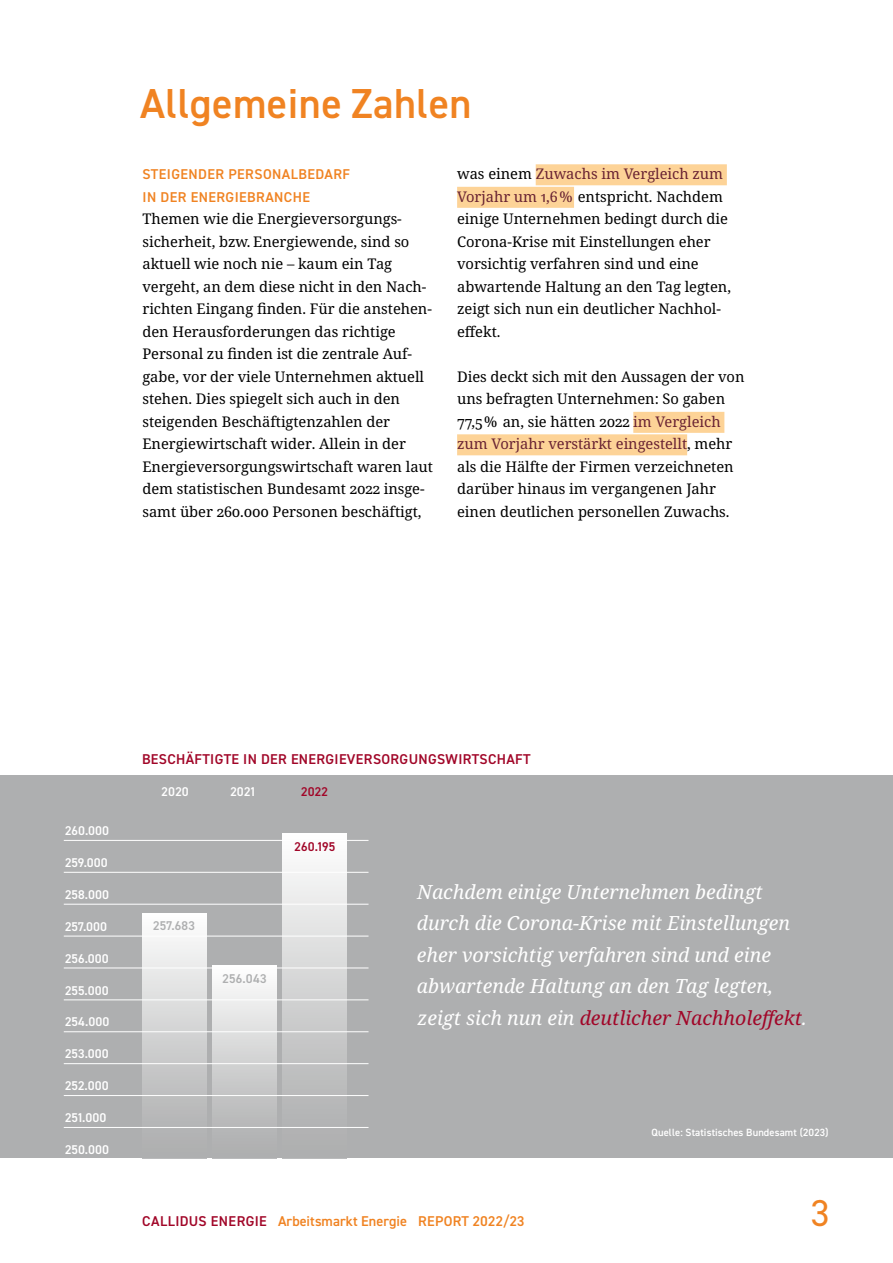
<style>
.page{position:relative;width:893px;height:1263px;background:#fff}
.page>*{position:absolute;margin:0;border:0;box-sizing:border-box;transform-origin:0 0}
.ce-n__h1{font:600 42px "DIN2014";letter-spacing:.01em;color:#f08322}
.ce-n_Pagina{font:37.5px "DIN2014";color:#f08322}
.ce-n__highlight{font:italic 19.5px/31.5px "Noto Serif";color:#fff}
.ce-n_copy__p{font:14.7px/22.5px "Noto Serif";letter-spacing:-.005em;color:#000}
.ce-n__footer{font:600 14.25px "DIN2014";letter-spacing:.015em;color:#f08322}
.ce-n__caption{font:600 14.25px "DIN2014";letter-spacing:.025em;color:#a10628}
.ce-n__h3{font:600 14.25px/22.5px "DIN2014";letter-spacing:.03em;color:#f08322}
.Grafik_Y-Achse{font:600 12.75px "DIN2014";letter-spacing:.005em;color:#fff}
.Grafik_Y-Achse-2{font:600 12.75px "DIN2014";letter-spacing:.025em;color:#aeafb0}
.Grafik_Y-Achse-3{font:600 12.75px "DIN2014";letter-spacing:.01em;color:#a10628}
.ce-n__source{font:600 10.5px "DIN2014";letter-spacing:.01em;color:#fff}
.s1{color:#692333}
.s2{color:#a10628}
</style>
<div class="page">
<div style="left:0;top:776px;width:893px;height:382px;background:#aeafb0"></div>
<div style="left:536px;top:164px;width:191px;height:21px;background:#fdd397"></div>
<div style="left:457px;top:187px;width:117px;height:21px;background:#fdd397"></div>
<div style="left:633px;top:412px;width:91px;height:21px;background:#fdd397"></div>
<div style="left:457px;top:434px;width:230px;height:21px;background:#fdd397"></div>
<div style="left:142px;top:913px;width:64px;height:245px;background:linear-gradient(to bottom,#fdfdfd,#a9aaab)"></div>
<div style="left:213px;top:965px;width:63px;height:193px;background:linear-gradient(to bottom,#fdfdfd,#a9aaab)"></div>
<div style="left:283px;top:833px;width:64px;height:325px;background:linear-gradient(to bottom,#fdfdfd,#a9aaab)"></div>
<hr style="left:64px;top:840px;width:305px;height:1px;background:#fff">
<hr style="left:64px;top:872px;width:305px;height:1px;background:#fff">
<hr style="left:64px;top:904px;width:305px;height:1px;background:#fff">
<hr style="left:64px;top:936px;width:305px;height:1px;background:#fff">
<hr style="left:64px;top:967px;width:305px;height:1px;background:#fff">
<hr style="left:64px;top:999px;width:305px;height:1px;background:#fff">
<hr style="left:64px;top:1031px;width:305px;height:1px;background:#fff">
<hr style="left:64px;top:1063px;width:305px;height:1px;background:#fff">
<hr style="left:64px;top:1095px;width:305px;height:1px;background:#fff">
<hr style="left:64px;top:1127px;width:305px;height:1px;background:#fff">
<p class="ce-n__h1" style="left:140px;top:75px;width:333px">Allgemeine Zahlen</p>
<p class="ce-n__h3" style="left:143px;top:163px;width:209px">STEIGENDER PERSONALBEDARF<br>IN DER ENERGIEBRANCHE</p>
<p class="ce-n_copy__p" style="left:142px;top:208px;width:292px">Themen wie die Energieversorgungs&shy;sicherheit, bzw. Energiewende, sind so aktuell wie noch nie – kaum ein Tag vergeht, an dem diese nicht in den Nach&shy;richten Eingang finden. Für die anstehen&shy;den Herausforderungen das richtige Personal zu finden ist die zentrale Auf&shy;gabe, vor der viele Unternehmen aktuell stehen. Dies spiegelt sich auch in den steigenden Beschäftigtenzahlen der Energiewirtschaft wider. Allein in der Energieversorgungswirtschaft waren laut dem statistischen Bundesamt 2022 insge&shy;samt über 260.000 Personen beschäftigt,</p>
<p class="ce-n_copy__p" style="left:457px;top:163px;width:275px">was einem <span class="s1">Zuwachs im Vergleich zum Vorjahr um 1,6%</span> entspricht. Nachdem einige Unternehmen bedingt durch die Corona-Krise mit Einstellungen eher vorsichtig verfahren sind und eine abwartende Haltung an den Tag legten, zeigt sich nun ein deutlicher Nachhol&shy;effekt.</p>
<p class="ce-n_copy__p" style="left:457px;top:366px;width:289px">Dies deckt sich mit den Aussagen der von uns befragten Unternehmen: So gaben 77,5% an, sie hätten 2022 <span class="s1">im Vergleich zum Vorjahr verstärkt eingestellt</span>, mehr als die Hälfte der Firmen verzeichneten darüber hinaus im vergangenen Jahr einen deutlichen personellen Zuwachs.</p>
<p class="Grafik_Y-Achse" style="left:65px;top:822px;width:46px">260.000</p>
<p class="Grafik_Y-Achse" style="left:65px;top:854px;width:44px">259.000</p>
<p class="Grafik_Y-Achse" style="left:65px;top:886px;width:45px">258.000</p>
<p class="Grafik_Y-Achse" style="left:65px;top:918px;width:44px">257.000</p>
<p class="Grafik_Y-Achse" style="left:65px;top:950px;width:45px">256.000</p>
<p class="Grafik_Y-Achse" style="left:65px;top:982px;width:45px">255.000</p>
<p class="Grafik_Y-Achse" style="left:65px;top:1013px;width:46px">254.000</p>
<p class="Grafik_Y-Achse" style="left:65px;top:1045px;width:45px">253.000</p>
<p class="Grafik_Y-Achse" style="left:65px;top:1077px;width:45px">252.000</p>
<p class="Grafik_Y-Achse" style="left:65px;top:1109px;width:43px">251.000</p>
<p class="Grafik_Y-Achse" style="left:65px;top:1141px;width:46px">250.000</p>
<p class="ce-n__caption" style="left:142px;top:750px;width:390px">BESCHÄFTIGTE IN DER ENERGIEVERSORGUNGSWIRTSCHAFT</p>
<p class="Grafik_Y-Achse" style="left:162px;top:783px;width:29px">2020</p>
<p class="Grafik_Y-Achse" style="left:230px;top:783px;width:26px">2021</p>
<p class="Grafik_Y-Achse-3" style="left:301px;top:783px;width:28px">2022</p>
<p class="Grafik_Y-Achse-2" style="left:153px;top:917px;width:43px">257.683</p>
<p class="Grafik_Y-Achse-2" style="left:223px;top:970px;width:46px">256.043</p>
<p class="Grafik_Y-Achse-3" style="left:295px;top:838px;width:42px">260.195</p>
<p class="ce-n__highlight" style="left:417px;top:876px;width:391px">Nachdem einige Unternehmen bedingt durch die Corona-Krise mit Einstellungen eher vorsichtig verfahren sind und eine abwartende Haltung an den Tag legten, zeigt sich nun ein <span class="s2">deutlicher Nachholeffekt</span>.</p>
<p class="ce-n__source" style="left:651px;top:1125px;width:178px">Quelle: Statistisches Bundesamt (2023)</p>
<p class="ce-n__footer" style="left:142px;top:1211px;width:384px"><span class="s2">CALLIDUS ENERGIE</span> Arbeitsmarkt Energie REPORT 2022/23</p>
<p class="ce-n_Pagina" style="left:811px;top:1189px;width:20px">3</p>
</div>
